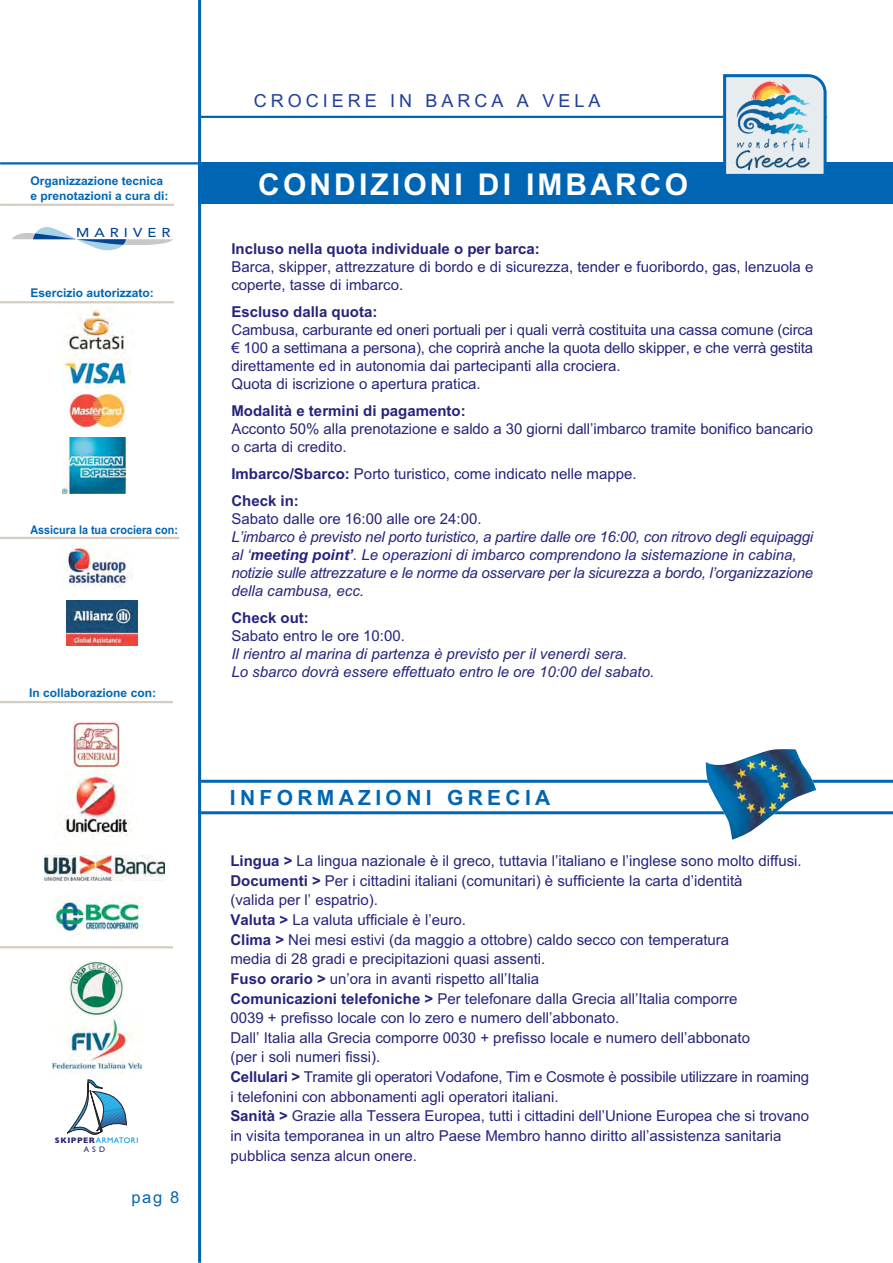
<style>
.page{position:relative;width:893px;height:1263px;background:#fff}
.page>*{position:absolute;margin:0;border:0;box-sizing:border-box;transform-origin:0 0}
.t1{font:700 30px "Arial";letter-spacing:.105em;color:#fff}
.t2{font:700 21px "Arial";letter-spacing:.205em;color:#0066b3}
.t3{font:18px "Arial";letter-spacing:.225em;color:#21409a}
.t4{font:16.5px "Arial";color:#0066b3}
.t5{font:15px/19.6px "Arial";color:#26247b}
.t6{font:italic 15px/18px "Arial";color:#26247b}
.t7{font:700 15px "Arial";color:#26247b}
.t8{font:500 12.9px "Avenir";letter-spacing:.345em;color:#034694;scale:1.14 1}
.t9{font:700 12px/15.6px "Arial";color:#0066b3}
.t10{font:700 12px "Arial";color:#0066b3;scale:.9 1}
.t11{font:8.1px/9.8px "Gill Sans";letter-spacing:.06em;color:#0095da;text-align:center}
.s1{font-weight:700;color:#26247b}
.s2{color:#26247b}
.s3{font-weight:700}
</style>
<div class="page">
<div style="left:198px;top:162px;width:694px;height:42px;background:#0066b3"></div>
<hr style="left:198px;top:780px;width:694px;height:3px;background:#0066b3">
<hr style="left:198px;top:0;width:3px;height:1263px;background:#0066b3">
<hr style="left:198px;top:811px;width:694px;height:3px;background:#0066b3">
<hr style="left:0;top:162px;width:892px;height:3px;background:#0066b3">
<hr style="left:200px;top:116px;width:626px;height:2px;background:#0066b3">
<svg style="left:721px;top:74px;width:106px;height:100px;background:#b2c9d6"></svg>
<img style="left:60px;top:764px;width:72px;height:75px">
<img style="left:61px;top:545px;width:71px;height:45px">
<img style="left:74px;top:721px;width:46px;height:46px">
<img style="left:66px;top:601px;width:71px;height:44px">
<hr style="left:0;top:701px;width:173px;height:2px;background:#d5cdc4">
<img style="left:45px;top:856px;width:120px;height:24px">
<img style="left:52px;top:898px;width:90px;height:37px">
<hr style="left:0;top:946px;width:173px;height:2px;background:#d5cdc4">
<img style="left:52px;top:1017px;width:90px;height:56px">
<svg style="left:67px;top:1079px;width:60px;height:56px"></svg>
<img style="left:70px;top:962px;width:54px;height:54px">
<img style="left:706px;top:749px;width:110px;height:91px">
<hr style="left:0;top:537px;width:179px;height:2px;background:#d5cdc4">
<img style="left:57px;top:303px;width:77px;height:66px">
<svg style="left:12px;top:227px;width:161px;height:23px"></svg>
<img style="left:70px;top:394px;width:55px;height:33px">
<hr style="left:0;top:301px;width:174px;height:2px;background:#d5cdc4">
<hr style="left:0;top:204px;width:174px;height:2px;background:#d5cdc4">
<img style="left:62px;top:359px;width:68px;height:28px">
<img style="left:62px;top:438px;width:63px;height:56px">
<p class="t9" style="left:30px;top:174px;width:140px">Organizzazione tecnica e prenotazioni a cura di:</p>
<p class="t8" style="left:76px;top:227px;width:84px">MARIVER</p>
<p class="t9" style="left:30px;top:286px;width:125px">Esercizio autorizzato:</p>
<p class="t10" style="left:30px;top:526px;width:166px">Assicura la tua crociera con:</p>
<p class="t9" style="left:29px;top:686px;width:128px">In collaborazione con:</p>
<p class="t11" style="left:55px;top:1136px;width:85px"><span class="s1">SKIPPER</span>ARMATORI<br><span class="s2">A S D</span></p>
<p class="t4" style="left:131px;top:1191px;width:49px">pag 8</p>
<p class="t3" style="left:254px;top:94px;width:348px">CROCIERE IN BARCA A VELA</p>
<h1 class="t1" style="left:258px;top:173px;width:431px">CONDIZIONI DI IMBARCO</h1>
<p class="t7" style="left:231px;top:243px;width:310px">Incluso nella quota individuale o per barca:</p>
<p class="t5" style="left:231px;top:259px;width:583px;line-height:18px">Barca, skipper, attrezzature di bordo e di sicurezza, tender e fuoribordo, gas, lenzuola e coperte, tasse di imbarco.</p>
<p class="t7" style="left:231px;top:306px;width:147px">Escluso dalla quota:</p>
<p class="t5" style="left:231px;top:322px;width:583px;line-height:18px">Cambusa, carburante ed oneri portuali per i quali verrà costituita una cassa comune (circa € 100 a settimana a persona), che coprirà anche la quota dello skipper, e che verrà gestita direttamente ed in autonomia dai partecipanti alla crociera.<br>Quota di iscrizione o apertura pratica.</p>
<p class="t7" style="left:231px;top:405px;width:236px">Modalità e termini di pagamento:</p>
<p class="t5" style="left:231px;top:421px;width:583px;line-height:18px">Acconto 50% alla prenotazione e saldo a 30 giorni dall’imbarco tramite bonifico bancario o carta di credito.</p>
<p class="t5" style="left:231px;top:461px;width:407px;line-height:27px"><span class="s3">Imbarco/Sbarco:</span> Porto turistico, come indicato nelle mappe.<br><span class="s3">Check in:</span></p>
<p class="t5" style="left:231px;top:510px;width:252px">Sabato dalle ore 16:00 alle ore 24:00.</p>
<p class="t6" style="left:231px;top:529px;width:583px">L’imbarco è previsto nel porto turistico, a partire dalle ore 16:00, con ritrovo degli equipaggi al ‘<span class="s3">meeting point’</span>. Le operazioni di imbarco comprendono la sistemazione in cabina, notizie sulle attrezzature e le norme da osservare per la sicurezza a bordo, l’organizzazione della cambusa, ecc.</p>
<p class="t7" style="left:231px;top:612px;width:79px">Check out:</p>
<p class="t5" style="left:231px;top:627px;width:175px">Sabato entro le ore 10:00.</p>
<p class="t6" style="left:231px;top:646px;width:424px">Il rientro al marina di partenza è previsto per il venerdì sera.<br>Lo sbarco dovrà essere effettuato entro le ore 10:00 del sabato.</p>
<h2 class="t2" style="left:230px;top:790px;width:322px">INFORMAZIONI GRECIA</h2>
<p class="t5" style="left:230px;top:852px;width:580px"><span class="s3">Lingua &gt;</span> La lingua nazionale è il greco, tuttavia l’italiano e l’inglese sono molto diffusi.<br><span class="s3">Documenti &gt;</span> Per i cittadini italiani (comunitari) è sufficiente la carta d’identità<br>(valida per l’ espatrio).<br><span class="s3">Valuta &gt;</span> La valuta ufficiale è l’euro.<br><span class="s3">Clima &gt;</span> Nei mesi estivi (da maggio a ottobre) caldo secco con temperatura<br>media di 28 gradi e precipitazioni quasi assenti.<br><span class="s3">Fuso orario &gt;</span> un’ora in avanti rispetto all’Italia<br><span class="s3">Comunicazioni telefoniche &gt;</span> Per telefonare dalla Grecia all’Italia comporre<br>0039 + prefisso locale con lo zero e numero dell’abbonato.<br>Dall’ Italia alla Grecia comporre 0030 + prefisso locale e numero dell’abbonato<br>(per i soli numeri fissi).<br><span class="s3">Cellulari &gt;</span> Tramite gli operatori Vodafone, Tim e Cosmote è possibile utilizzare in roaming i telefonini con abbonamenti agli operatori italiani.<br><span class="s3">Sanità &gt;</span> Grazie alla Tessera Europea, tutti i cittadini dell’Unione Europea che si trovano in visita temporanea in un altro Paese Membro hanno diritto all’assistenza sanitaria pubblica senza alcun onere.</p>
</div>
